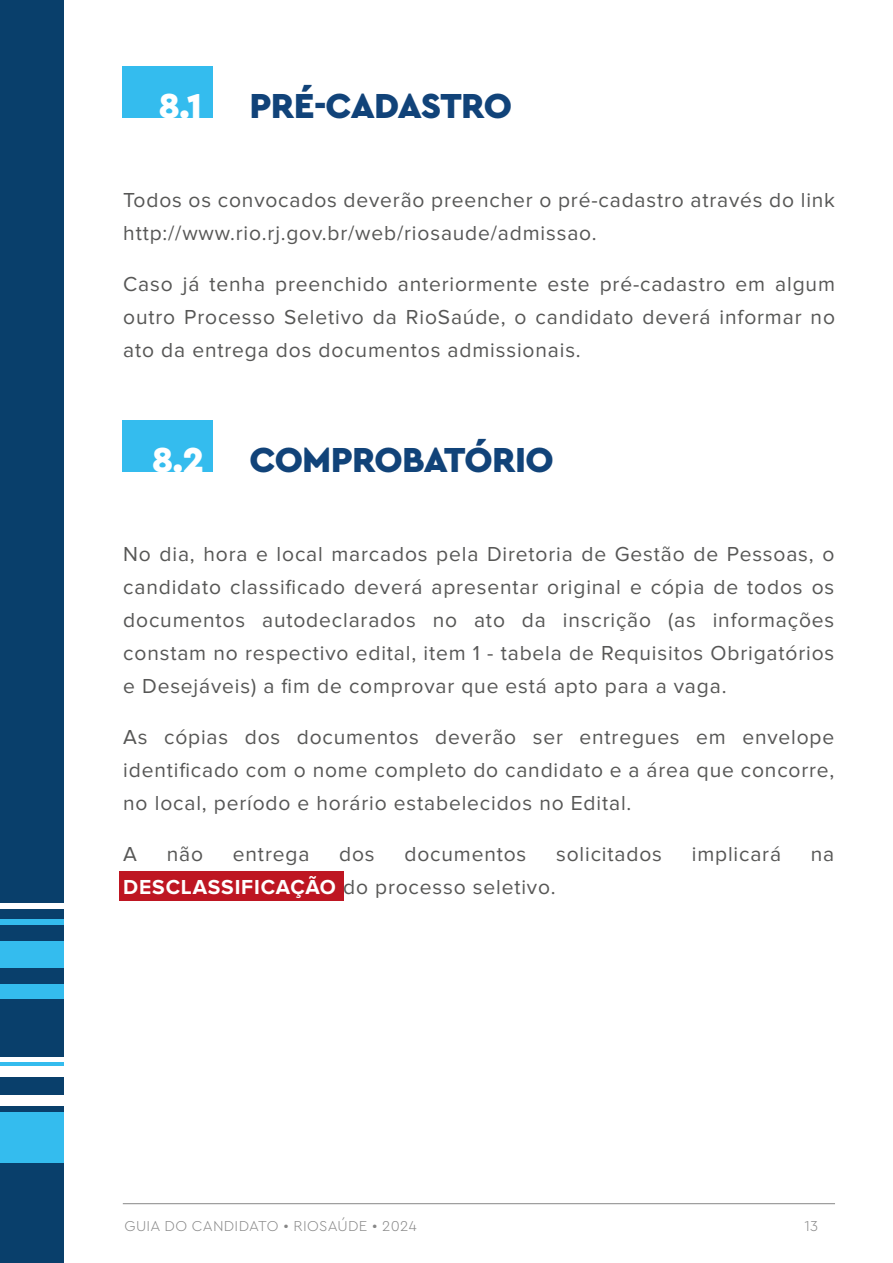
<style>
.page{position:relative;width:893px;height:1263px;background:#fff}
.page>*{position:absolute;margin:0;border:0;box-sizing:border-box;transform-origin:0 0}
.t1{font:900 36.45px "Cera Pro";letter-spacing:-.02em;color:#114379}
.t2{font:900 36.45px "Cera Pro";color:#fff}
.t3{font:21px/33px "Proxima Nova";letter-spacing:.04em;color:#575756;text-align:justify}
.t4{font:300 15px "Cera Pro";letter-spacing:.02em;color:#878787}
.s1{font-weight:700;color:#fff}
</style>
<div class="page">
<div style="left:119px;top:871px;width:224px;height:30px;background:#be1622"></div>
<div style="left:122px;top:66px;width:91px;height:52px;background:#34bcee"></div>
<div style="left:122px;top:420px;width:91px;height:51px;background:#34bcee"></div>
<div style="left:0;top:0;width:63px;height:1056px;background:#093f6b"></div>
<div style="left:0;top:1162px;width:63px;height:101px;background:#093f6b"></div>
<div style="left:0;top:1106px;width:63px;height:23px;background:#093f6b"></div>
<div style="left:0;top:984px;width:63px;height:14px;background:#34bcee"></div>
<div style="left:0;top:941px;width:63px;height:26px;background:#34bcee"></div>
<div style="left:0;top:1077px;width:63px;height:17px;background:#093f6b"></div>
<div style="left:0;top:920px;width:63px;height:5px;background:#34bcee"></div>
<div style="left:0;top:904px;width:63px;height:5px;background:#fff"></div>
<hr style="left:0;top:1062px;width:63px;height:4px;background:#34bcee">
<div style="left:0;top:1112px;width:63px;height:50px;background:#34bcee"></div>
<hr style="left:123px;top:1203px;width:712px;height:1px;background:#878787">
<h1 class="t2" style="left:159px;top:82px;width:45px">8.1</h1>
<h1 class="t1" style="left:249px;top:81px;width:264px">PRÉ-CADASTRO</h1>
<p class="t3" style="left:123px;top:184px;width:713px">Todos os convocados deverão preencher o pré-cadastro através do link http://www.rio.rj.gov.br/web/riosaude/admissao.</p>
<p class="t3" style="left:123px;top:268px;width:713px">Caso já tenha preenchido anteriormente este pré-cadastro em algum outro Processo Seletivo da RioSaúde, o candidato deverá informar no ato da entrega dos documentos admissionais.</p>
<h1 class="t2" style="left:152px;top:436px;width:54px">8.2</h1>
<h1 class="t1" style="left:249px;top:435px;width:306px">COMPROBATÓRIO</h1>
<p class="t3" style="left:123px;top:538px;width:713px">No dia, hora e local marcados pela Diretoria de Gestão de Pessoas, o candidato classificado deverá apresentar original e cópia de todos os documentos autodeclarados no ato da inscrição (as informações constam no respectivo edital, item 1 - tabela de Requisitos Obrigatórios e Desejáveis) a fim de comprovar que está apto para a vaga.</p>
<p class="t3" style="left:123px;top:721px;width:713px">As cópias dos documentos deverão ser entregues em envelope identificado com o nome completo do candidato e a área que concorre, no local, período e horário estabelecidos no Edital.</p>
<p class="t3" style="left:123px;top:838px;width:15px">A</p>
<p class="t3" style="left:167px;top:838px;width:38px">não</p>
<p class="t3" style="left:233px;top:838px;width:78px">entrega</p>
<p class="t3" style="left:339px;top:838px;width:37px">dos</p>
<p class="t3" style="left:404px;top:838px;width:123px">documentos</p>
<p class="t3" style="left:556px;top:838px;width:107px">solicitados</p>
<p class="t3" style="left:692px;top:838px;width:91px">implicará</p>
<p class="t3" style="left:811px;top:838px;width:25px">na</p>
<p class="t3" style="left:123px;top:871px;width:434px"><span class="s1">DESCLASSIFICAÇÃO</span> do processo seletivo.</p>
<p class="t4" style="left:125px;top:1216px;width:294px">GUIA DO CANDIDATO RIOSAÚDE 2024</p>
<p class="t4" style="left:804px;top:1216px;width:15px">13</p>
</div>
